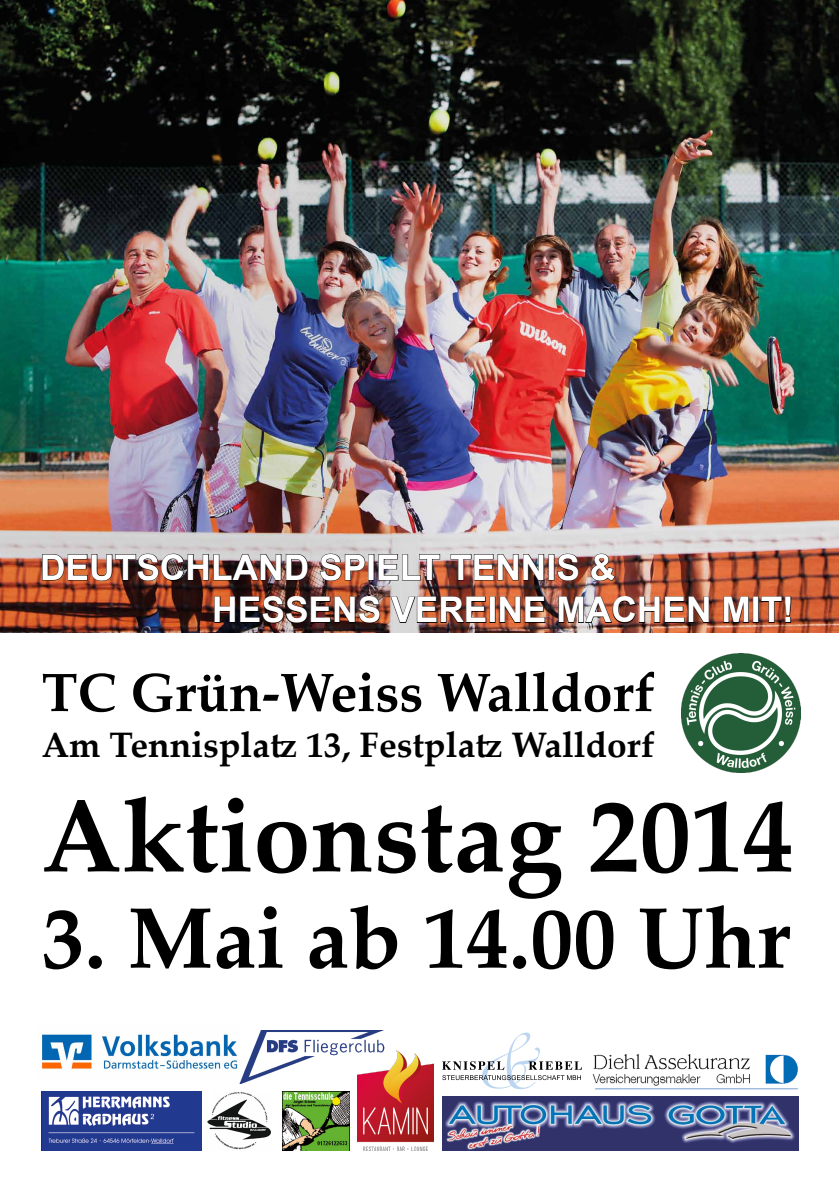
<style>
.page{position:relative;width:840px;height:1185px;background:#fff}
.page>*{position:absolute;margin:0;border:0;box-sizing:border-box;transform-origin:0 0}
.t1{font:700 102.9px "Palatino Linotype";color:#000}
.t2{font:700 85.75px "Palatino Linotype";color:#000}
.t3{font:700 53.9px "Palatino Linotype";color:#000}
.t4{font:700 35.35px/42.4px "Arial";color:#fff}
.t5{font:700 35.35px "Palatino Linotype";color:#000}
</style>
<div class="page">
<img style="left:0;top:0;width:837px;height:632px">
<img style="left:42px;top:553px;width:266px;height:28px">
<svg style="left:319px;top:553px;width:46px;height:28px"></svg>
<div style="left:368px;top:554px;width:6px;height:26px;border:1px solid #000"></div>
<svg style="left:378px;top:554px;width:62px;height:26px;background:#9e8f8f"></svg>
<img style="left:450px;top:554px;width:94px;height:26px">
<div style="left:548px;top:554px;width:6px;height:26px;border:1px solid #000"></div>
<svg style="left:556px;top:553px;width:22px;height:28px"></svg>
<svg style="left:590px;top:553px;width:25px;height:28px"></svg>
<img style="left:214px;top:596px;width:166px;height:27px">
<img style="left:390px;top:596px;width:96px;height:27px">
<svg style="left:499px;top:596px;width:46px;height:27px"></svg>
<img style="left:558px;top:596px;width:151px;height:27px">
<svg style="left:723px;top:596px;width:26px;height:27px"></svg>
<div style="left:752px;top:596px;width:6px;height:27px;border:1px solid #000"></div>
<svg style="left:760px;top:596px;width:31px;height:27px"></svg>
<img style="left:681px;top:653px;width:118px;height:120px">
<img style="left:42px;top:1091px;width:159px;height:59px">
<img style="left:282px;top:1092px;width:68px;height:58px">
<img style="left:442px;top:1096px;width:356px;height:54px">
<img style="left:240px;top:1030px;width:145px;height:53px">
<img style="left:592px;top:1054px;width:206px;height:35px">
<img style="left:207px;top:1092px;width:64px;height:58px">
<svg style="left:442px;top:1032px;width:140px;height:57px"></svg>
<img style="left:357px;top:1050px;width:76px;height:100px">
<img style="left:42px;top:1034px;width:196px;height:36px">
<p class="t4" style="left:212px;top:547px;width:583px;text-indent:-172px">DEUTSCHLAND SPIELT TENNIS &amp;<br>HESSENS VEREINE MACHEN MIT!</p>
<h3 class="t3" style="left:42px;top:654px;width:614px">TC Grün-Weiss Walldorf</h3>
<p class="t5" style="left:42px;top:719px;width:614px">Am Tennisplatz 13, Festplatz Walldorf</p>
<h1 class="t1" style="left:42px;top:763px;width:753px">Aktionstag 2014</h1>
<h2 class="t2" style="left:42px;top:877px;width:749px">3. Mai ab 14.00 Uhr</h2>
</div>
